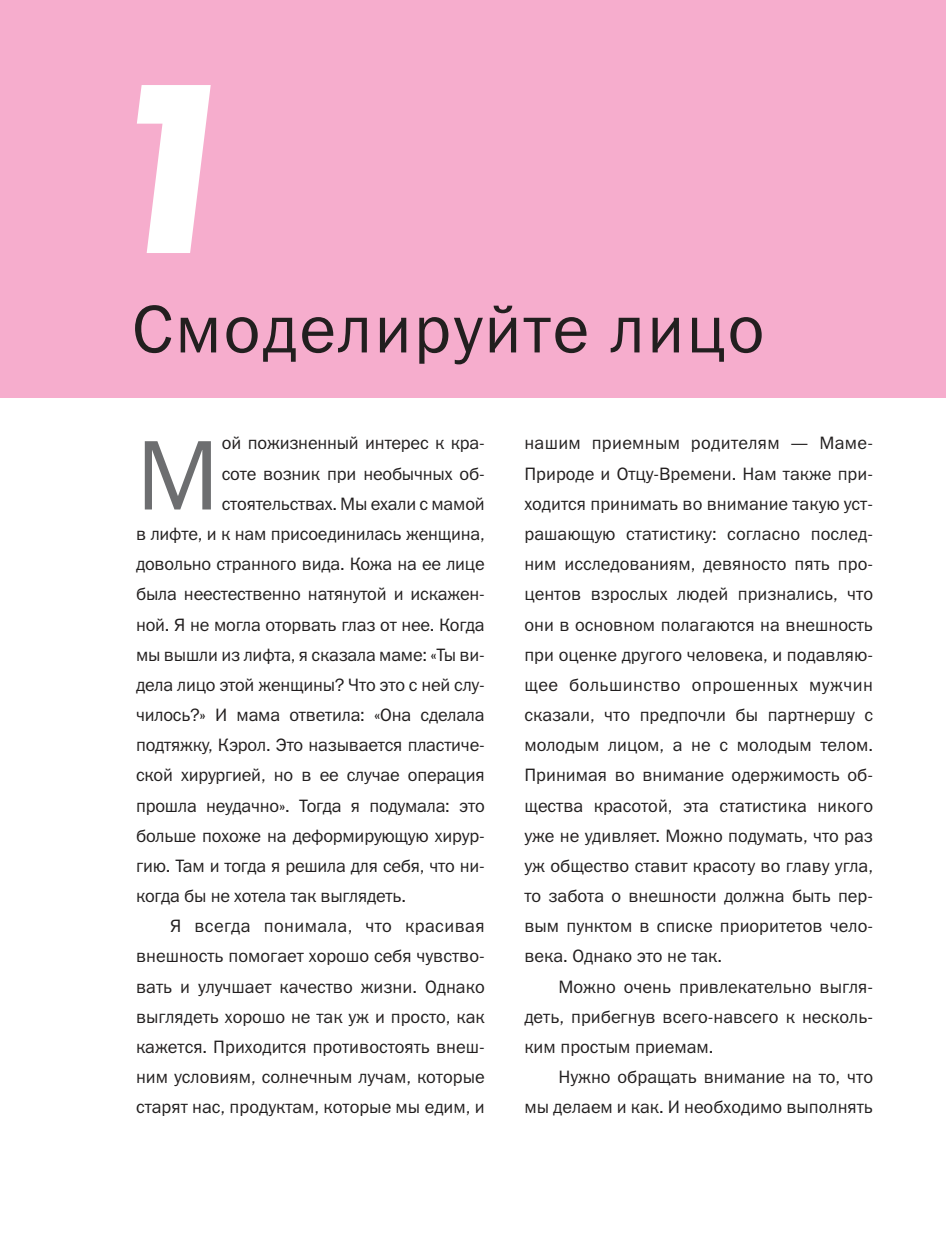
<style>
.page{position:relative;width:946px;height:1246px;background:#fff}
.page>*{position:absolute;margin:0;border:0;box-sizing:border-box;transform-origin:0 0}
.t1{font:italic 700 240px "Futura Futuris C";color:#fff}
.t2{font:99.6px "Franklin Gothic Book C";color:#6d6e70}
.t3{font:68px "Franklin Gothic Book C";letter-spacing:.03em;color:#221f1f}
.t4{font:18px/30.2px "Franklin Gothic Book C";letter-spacing:-.01em;color:#221f1f;text-align:justify}
.t5{font:18px "Franklin Gothic Book C";letter-spacing:.025em;color:#221f1f}
</style>
<div class="page">
<div style="left:0;top:0;width:946px;height:397px;background:#f6adcd"></div>
<h1 class="t1" style="left:93px;top:30px;width:145px">1</h1>
<h3 class="t3" style="left:132px;top:305px;width:634px">Смоделируйте лицо</h3>
<h2 class="t2" style="left:136px;top:439px;width:85px">М</h2>
<p class="t4" style="left:222px;top:430px;width:264px">ой пожизненный интерес к кра-</p>
<p class="t4" style="left:222px;top:460px;width:264px">соте возник при необычных об-</p>
<p class="t4" style="left:222px;top:490px;width:264px">стоятельствах. Мы ехали с мамой</p>
<p class="t4" style="left:136px;top:520px;width:350px">в лифте, и к нам присоединилась женщина,</p>
<p class="t4" style="left:136px;top:550px;width:350px">довольно странного вида. Кожа на ее лице</p>
<p class="t4" style="left:136px;top:581px;width:350px">была неестественно натянутой и искажен-</p>
<p class="t4" style="left:136px;top:611px;width:350px">ной. Я не могла оторвать глаз от нее. Когда</p>
<p class="t4" style="left:136px;top:641px;width:350px">мы вышли из лифта, я сказала маме: «Ты ви-</p>
<p class="t4" style="left:136px;top:671px;width:350px">дела лицо этой женщины? Что это с ней слу-</p>
<p class="t4" style="left:136px;top:701px;width:350px">чилось?» И мама ответила: «Она сделала</p>
<p class="t4" style="left:136px;top:731px;width:350px">подтяжку, Кэрол. Это называется пластиче-</p>
<p class="t4" style="left:136px;top:762px;width:350px">ской хирургией, но в ее случае операция</p>
<p class="t4" style="left:136px;top:792px;width:350px">прошла неудачно». Тогда я подумала: это</p>
<p class="t4" style="left:136px;top:822px;width:350px">больше похоже на деформирующую хирур-</p>
<p class="t4" style="left:136px;top:852px;width:350px">гию. Там и тогда я решила для себя, что ни-</p>
<p class="t4" style="left:136px;top:882px;width:272px">когда бы не хотела так выглядеть.</p>
<p class="t5" style="left:170px;top:920px;width:316px">Я всегда понимала, что красивая</p>
<p class="t4" style="left:136px;top:943px;width:350px">внешность помогает хорошо себя чувство-</p>
<p class="t4" style="left:136px;top:973px;width:350px">вать и улучшает качество жизни. Однако</p>
<p class="t4" style="left:136px;top:1003px;width:350px">выглядеть хорошо не так уж и просто, как</p>
<p class="t4" style="left:136px;top:1033px;width:350px">кажется. Приходится противостоять внеш-</p>
<p class="t4" style="left:136px;top:1063px;width:350px">ним условиям, солнечным лучам, которые</p>
<p class="t4" style="left:136px;top:1094px;width:350px">старят нас, продуктам, которые мы едим, и</p>
<p class="t4" style="left:524px;top:430px;width:350px">нашим приемным родителям — Маме-Природе и Отцу-Времени. Нам также при&shy;ходится принимать во внимание такую уст&shy;рашающую статистику: согласно послед&shy;ним исследованиям, девяносто пять про&shy;центов взрослых людей признались, что они в основном полагаются на внешность при оценке другого человека, и подавляю&shy;щее большинство опрошенных мужчин сказали, что предпочли бы партнершу с молодым лицом, а не с молодым телом.<br>Принимая во внимание одержимость об&shy;щества красотой, эта статистика никого уже не удивляет. Можно подумать, что раз уж общество ставит красоту во главу угла, то забота о внешности должна быть пер&shy;вым пунктом в списке приоритетов чело&shy;века. Однако это не так.</p>
<p class="t4" style="left:524px;top:973px;width:350px;text-indent:34px">Можно очень привлекательно выгля&shy;деть, прибегнув всего-навсего к несколь&shy;ким простым приемам.</p>
<p class="t4" style="left:524px;top:1063px;width:350px;text-align:right">Нужно обращать внимание на то, что<br>мы делаем и как. И необходимо выполнять</p>
</div>
